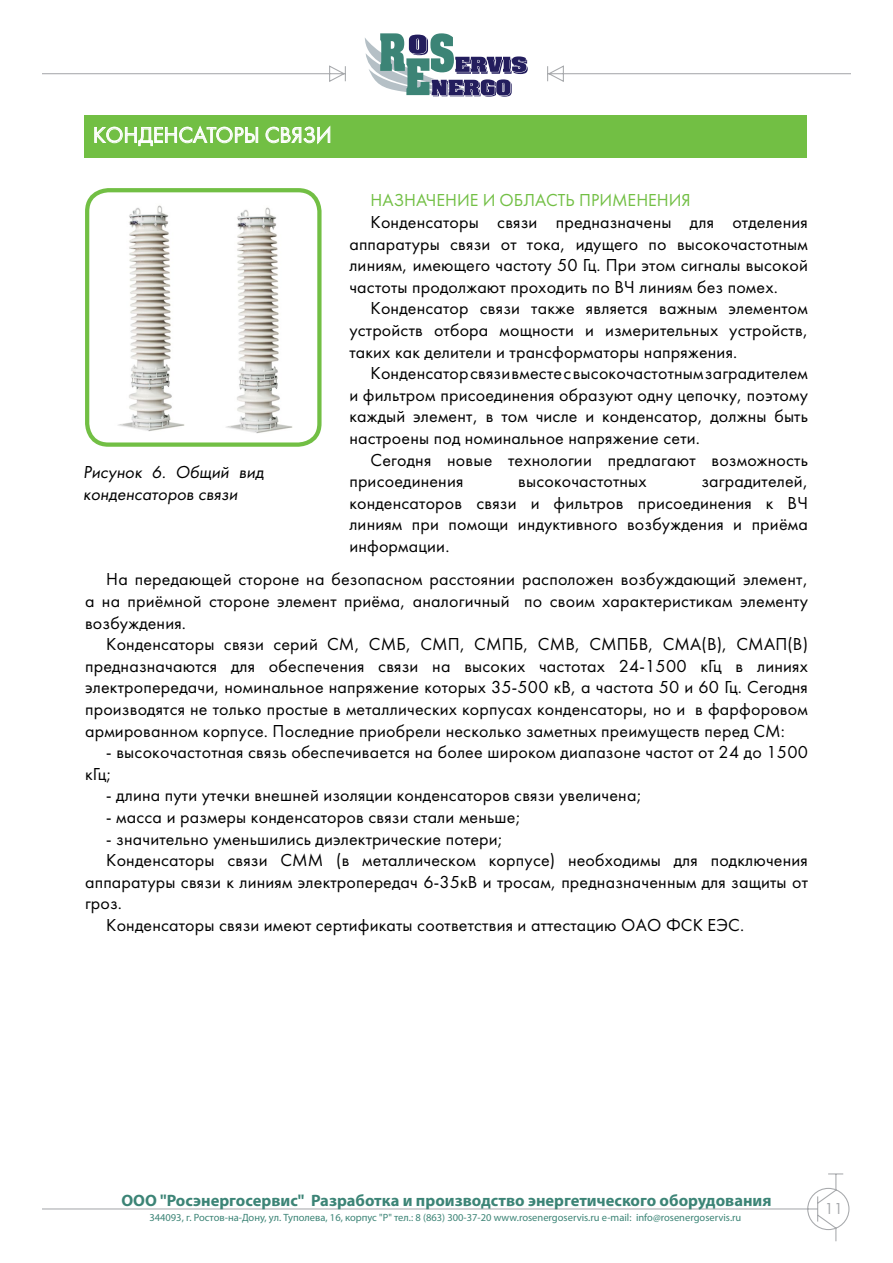
<style>
.page{position:relative;width:893px;height:1263px;background:#fff}
.page>*{position:absolute;margin:0;border:0;box-sizing:border-box;transform-origin:0 0}
.t1{font:22.5px "Futura Book C";color:#fff}
.t2{font:18px/21.6px "Futura Book C";letter-spacing:.01em;color:#000;text-align:justify}
.t3{font:italic 18px/21.6px "Futura Book C";color:#000}
.t4{font:18px "Futura Book C";color:#72bf44}
.t5{font:700 16.5px "Myriad Pro";color:#3c8476}
.t6{font:16.5px "Futura Book C";color:#a7a9ac}
.t7{font:10.5px "Myriad Pro";color:#3c8476}
</style>
<div class="page">
<svg style="left:43px;top:1173px;width:807px;height:68px"></svg>
<svg style="left:365px;top:33px;width:163px;height:64px"></svg>
<svg style="left:43px;top:65px;width:303px;height:17px"></svg>
<svg style="left:547px;top:65px;width:303px;height:17px"></svg>
<img style="left:118px;top:205px;width:67px;height:226px">
<img style="left:226px;top:207px;width:67px;height:226px">
<div style="left:84px;top:115px;width:723px;height:42px;background:#72bf44"></div>
<svg style="left:94px;top:125px;width:165px;height:21px"></svg>
<svg style="left:265px;top:125px;width:66px;height:20px"></svg>
<div style="left:85px;top:188px;width:237px;height:259px;border:4px solid #72bf44;border-radius:21px"></div>
<p class="t1" style="left:93px;top:123px;width:240px">КОНДЕНСАТОРЫ СВЯЗИ</p>
<p class="t4" style="left:371px;top:190px;width:322px">НАЗНАЧЕНИЕ И ОБЛАСТЬ ПРИМЕНЕНИЯ</p>
<p class="t2" style="left:349px;top:211px;width:460px;text-indent:21px">Конденсаторы связи предназначены для отделения аппаратуры связи от тока, идущего по высокочастотным линиям, имеющего частоту 50 Гц. При этом сигналы высокой частоты продолжают проходить по ВЧ линиям без помех.</p>
<p class="t2" style="left:349px;top:298px;width:460px;text-indent:21px">Конденсатор связи также является важным элементом устройств отбора мощности и измерительных устройств, таких как делители и трансформаторы напряжения.</p>
<p class="t2" style="left:349px;top:363px;width:460px;text-indent:21px">Конденсатор связи вместе с высокочастотным заградителем и фильтром присоединения образуют одну цепочку, поэтому каждый элемент, в том числе и конденсатор, должны быть настроены под номинальное напряжение сети.</p>
<p class="t2" style="left:349px;top:449px;width:460px;text-indent:21px">Сегодня новые технологии предлагают возможность присоединения</p>
<p class="t3" style="left:83px;top:462px;width:182px">Рисунок 6. Общий вид конденсаторов связи</p>
<p class="t2" style="left:349px;top:471px;width:460px;text-indent:352px">заградителей, конденсаторов связи и фильтров присоединения к ВЧ линиям при помощи индуктивного возбуждения и приёма информации.</p>
<p class="t2" style="left:85px;top:569px;width:724px;text-indent:21px">На передающей стороне на безопасном расстоянии расположен возбуждающий элемент, а на приёмной стороне элемент приёма, аналогичный по своим характеристикам элементу возбуждения.</p>
<p class="t2" style="left:85px;top:634px;width:724px;text-indent:21px">Конденсаторы связи серий СМ, СМБ, СМП, СМПБ, СМВ, СМПБВ, СМА(В), СМАП(В) предназначаются для обеспечения связи на высоких частотах 24-1500 кГц в линиях электропередачи, номинальное напряжение которых 35-500 кВ, а частота 50 и 60 Гц. Сегодня производятся не только простые в металлических корпусах конденсаторы, но и в фарфоровом армированном корпусе. Последние приобрели несколько заметных преимуществ перед СМ:</p>
<p class="t2" style="left:85px;top:742px;width:724px;text-indent:21px">- высокочастотная связь обеспечивается на более широком диапазоне частот от 24 до 1500 кГц;</p>
<p class="t2" style="left:106px;top:785px;width:537px">- длина пути утечки внешней изоляции конденсаторов связи увеличена;</p>
<p class="t2" style="left:106px;top:806px;width:416px">- масса и размеры конденсаторов связи стали меньше;</p>
<p class="t2" style="left:106px;top:828px;width:398px">- значительно уменьшились диэлектрические потери;</p>
<p class="t2" style="left:106px;top:850px;width:703px">Конденсаторы связи СММ (в металлическом корпусе) необходимы для подключения</p>
<p class="t2" style="left:85px;top:871px;width:724px">аппаратуры связи к линиям электропередач 6-35кВ и тросам, предназначенным для защиты от</p>
<p class="t2" style="left:85px;top:893px;width:39px">гроз.</p>
<p class="t2" style="left:106px;top:914px;width:639px">Конденсаторы связи имеют сертификаты соответствия и аттестацию ОАО ФСК ЕЭС.</p>
<p class="t2" style="left:518px;top:471px;width:130px">высокочастотных</p>
<p class="t5" style="left:121px;top:1191px;width:652px">ООО "Росэнергосервис" Разработка и производство энергетического оборудования</p>
<p class="t7" style="left:149px;top:1211px;width:593px">344093, г. Ростов-на-Дону, ул. Туполева, 16, корпус "Р" тел.: 8 (863) 300-37-20 www.rosenergoservis.ru e-mail: info@rosenergoservis.ru</p>
<p class="t6" style="left:825px;top:1199px;width:20px">11</p>
</div>
